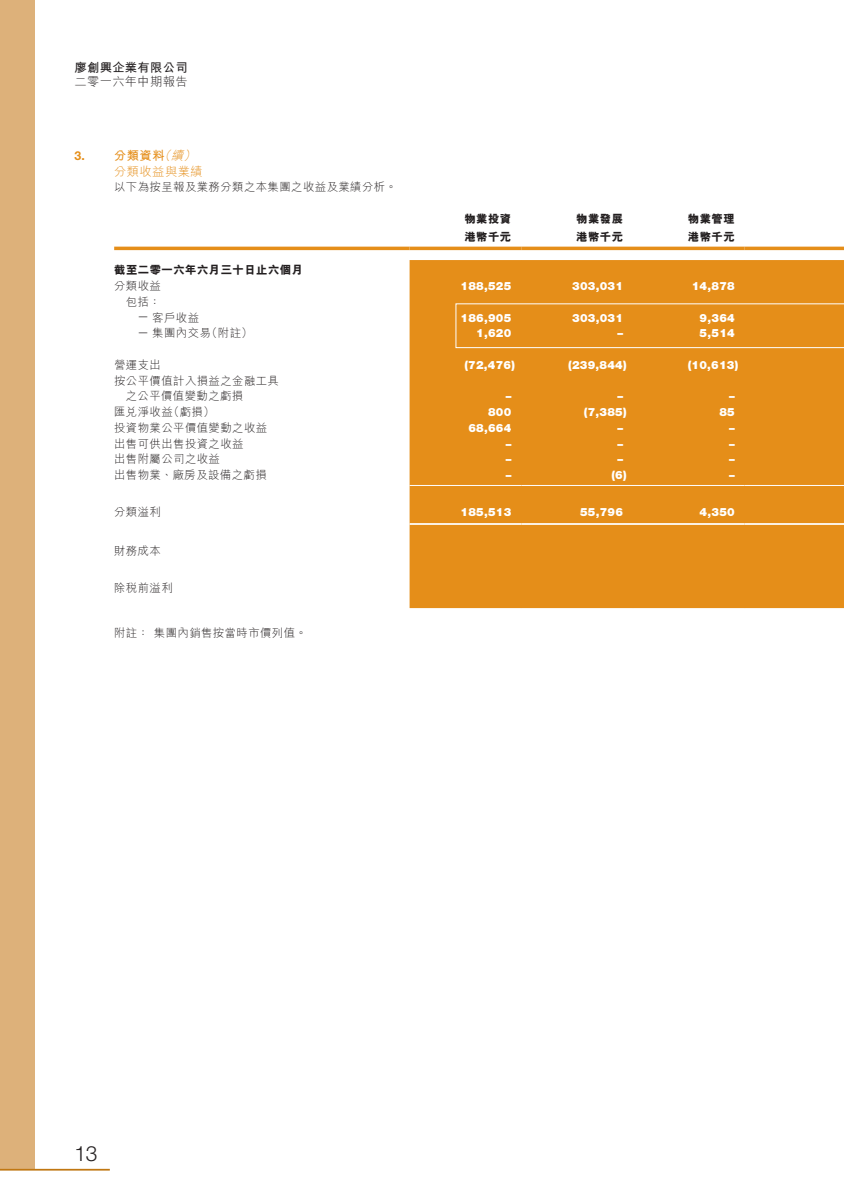
<style>
.page{position:relative;width:844px;height:1191px;background:#fff}
.page>*{position:absolute;margin:0;border:0;box-sizing:border-box;transform-origin:0 0}
.t1{font:300 21px "Helvetica Neue LT Std";color:#231f20}
.t2{font:700 12.25px "M Hei HK";letter-spacing:.03em;color:#231f20}
.t3{font:300 12.25px "M Hei HK";letter-spacing:.03em;color:#231f20}
.t4{font:300 12.25px "M Hei HK";letter-spacing:.035em;color:#e58e19}
.t5{font:700 12.25px "M Hei HK";color:#e58e19}
.t6{font:italic 300 12.25px "M Hei HK";color:#e58e19}
.t7{font:700 12.25px "Helvetica Neue LT Std";color:#e58e19}
.t8{font:300 11.38px/15.8px "M Hei HK";letter-spacing:.035em;color:#231f20;text-align:right}
.t9{font:900 11.38px "Helvetica Neue LT Std";letter-spacing:.02em;color:#fff}
.t10{font:800 11.38px "M Hei HK";letter-spacing:.04em;color:#231f20}
.t11{font:300 11.38px "Helvetica Neue LT Std";color:#231f20}
</style>
<div class="page">
<div style="left:0;top:0;width:34px;height:1169px;background:#ddb17a"></div>
<hr style="left:0;top:1168px;width:110px;height:2px;background:#c07712">
<div style="left:409px;top:260px;width:434px;height:348px;background:#e58e19"></div>
<hr style="left:114px;top:247px;width:295px;height:3px;background:#e58e19">
<hr style="left:409px;top:247px;width:112px;height:3px;background:#e58e19">
<hr style="left:521px;top:247px;width:111px;height:3px;background:#e58e19">
<hr style="left:632px;top:247px;width:112px;height:3px;background:#e58e19">
<hr style="left:744px;top:247px;width:99px;height:3px;background:#e58e19">
<svg style="left:455px;top:303px;width:388px;height:45px;background:#e69323"></svg>
<hr style="left:409px;top:485px;width:112px;height:1px;background:#fff">
<hr style="left:521px;top:485px;width:111px;height:1px;background:#fff">
<hr style="left:632px;top:485px;width:112px;height:1px;background:#fff">
<hr style="left:744px;top:485px;width:99px;height:1px;background:#fff">
<hr style="left:409px;top:523px;width:112px;height:2px;background:#fff">
<hr style="left:521px;top:523px;width:111px;height:2px;background:#fff">
<hr style="left:632px;top:523px;width:112px;height:2px;background:#fff">
<hr style="left:744px;top:523px;width:99px;height:2px;background:#fff">
<p class="t2" style="left:74px;top:59px;width:115px">廖創興企業有限公司</p>
<p class="t3" style="left:74px;top:75px;width:115px">二零一六年中期報告</p>
<p class="t7" style="left:74px;top:148px;width:12px">3.</p>
<p class="t6" style="left:171px;top:149px;width:16px">續</p>
<p class="t6" style="left:159px;top:149px;width:16px">（</p>
<p class="t6" style="left:183px;top:149px;width:16px">(</p>
<p class="t5" style="left:114px;top:146px;width:52px">分類資料</p>
<p class="t4" style="left:114px;top:165px;width:90px">分類收益與業績</p>
<p class="t8" style="left:114px;top:179px;width:284px">以下為按呈報及業務分類之本集團之收益及業績分析。</p>
<p class="t10" style="left:114px;top:264px;width:190px">截至二零一六年六月三十日止六個月</p>
<p class="t8" style="left:114px;top:278px;width:48px">分類收益包括：</p>
<p class="t8" style="left:152px;top:309px;width:48px">客戶收益</p>
<p class="t11" style="left:137px;top:309px;width:13px">—</p>
<p class="t8" style="left:206px;top:325px;width:48px">（附註(</p>
<p class="t8" style="left:152px;top:325px;width:60px">集團內交易</p>
<p class="t11" style="left:137px;top:325px;width:13px">—</p>
<p class="t8" style="left:114px;top:357px;width:166px;text-align:left">營運支出<br>按公平價值計入損益之金融工具</p>
<p class="t8" style="left:126px;top:388px;width:119px">之公平價值變動之虧損</p>
<p class="t8" style="left:168px;top:404px;width:48px">（虧損(</p>
<p class="t8" style="left:114px;top:404px;width:60px">匯兌淨收益</p>
<p class="t8" style="left:114px;top:420px;width:154px">投資物業公平價值變動之收益</p>
<p class="t8" style="left:114px;top:435px;width:131px">出售可供出售投資之收益</p>
<p class="t8" style="left:114px;top:451px;width:107px">出售附屬公司之收益</p>
<p class="t8" style="left:114px;top:467px;width:154px">出售物業、廠房及設備之虧損</p>
<p class="t8" style="left:114px;top:504px;width:48px">分類溢利</p>
<p class="t8" style="left:114px;top:543px;width:48px">財務成本</p>
<p class="t8" style="left:114px;top:579px;width:60px">除稅前溢利</p>
<p class="t8" style="left:114px;top:624px;width:194px">附註：集團內銷售按當時市價列值。</p>
<p class="t10" style="left:464px;top:213px;width:48px">物業投資</p>
<p class="t10" style="left:576px;top:213px;width:48px">物業發展</p>
<p class="t10" style="left:687px;top:213px;width:48px">物業管理</p>
<p class="t10" style="left:464px;top:231px;width:48px">港幣千元</p>
<p class="t10" style="left:576px;top:231px;width:48px">港幣千元</p>
<p class="t10" style="left:687px;top:231px;width:48px">港幣千元</p>
<p class="t9" style="left:460px;top:279px;width:52px">188,525</p>
<p class="t9" style="left:572px;top:279px;width:52px">303,031</p>
<p class="t9" style="left:691px;top:279px;width:44px">14,878</p>
<p class="t9" style="left:460px;top:311px;width:52px">186,905</p>
<p class="t9" style="left:572px;top:311px;width:52px">303,031</p>
<p class="t9" style="left:699px;top:311px;width:37px">9,364</p>
<p class="t9" style="left:476px;top:326px;width:37px">1,620</p>
<p class="t9" style="left:617px;top:326px;width:7px">–</p>
<p class="t9" style="left:699px;top:326px;width:37px">5,514</p>
<p class="t9" style="left:464px;top:358px;width:52px">)72,476(</p>
<p class="t9" style="left:568px;top:358px;width:60px">)239,844(</p>
<p class="t9" style="left:687px;top:358px;width:52px">)10,613(</p>
<p class="t9" style="left:505px;top:389px;width:7px">–</p>
<p class="t9" style="left:617px;top:389px;width:7px">–</p>
<p class="t9" style="left:728px;top:389px;width:7px">–</p>
<p class="t9" style="left:488px;top:405px;width:25px">800</p>
<p class="t9" style="left:583px;top:405px;width:44px">)7,385(</p>
<p class="t9" style="left:719px;top:405px;width:17px">85</p>
<p class="t9" style="left:468px;top:421px;width:44px">68,664</p>
<p class="t9" style="left:617px;top:421px;width:7px">–</p>
<p class="t9" style="left:728px;top:421px;width:7px">–</p>
<p class="t9" style="left:505px;top:437px;width:7px">–</p>
<p class="t9" style="left:617px;top:437px;width:7px">–</p>
<p class="t9" style="left:728px;top:437px;width:7px">–</p>
<p class="t9" style="left:505px;top:452px;width:7px">–</p>
<p class="t9" style="left:617px;top:452px;width:7px">–</p>
<p class="t9" style="left:728px;top:452px;width:7px">–</p>
<p class="t9" style="left:505px;top:468px;width:7px">–</p>
<p class="t9" style="left:611px;top:468px;width:17px">6) (</p>
<p class="t9" style="left:728px;top:468px;width:7px">–</p>
<p class="t9" style="left:460px;top:505px;width:52px">185,513</p>
<p class="t9" style="left:580px;top:505px;width:44px">55,796</p>
<p class="t9" style="left:699px;top:505px;width:37px">4,350</p>
<h1 class="t1" style="left:74px;top:1140px;width:25px">13</h1>
</div>
